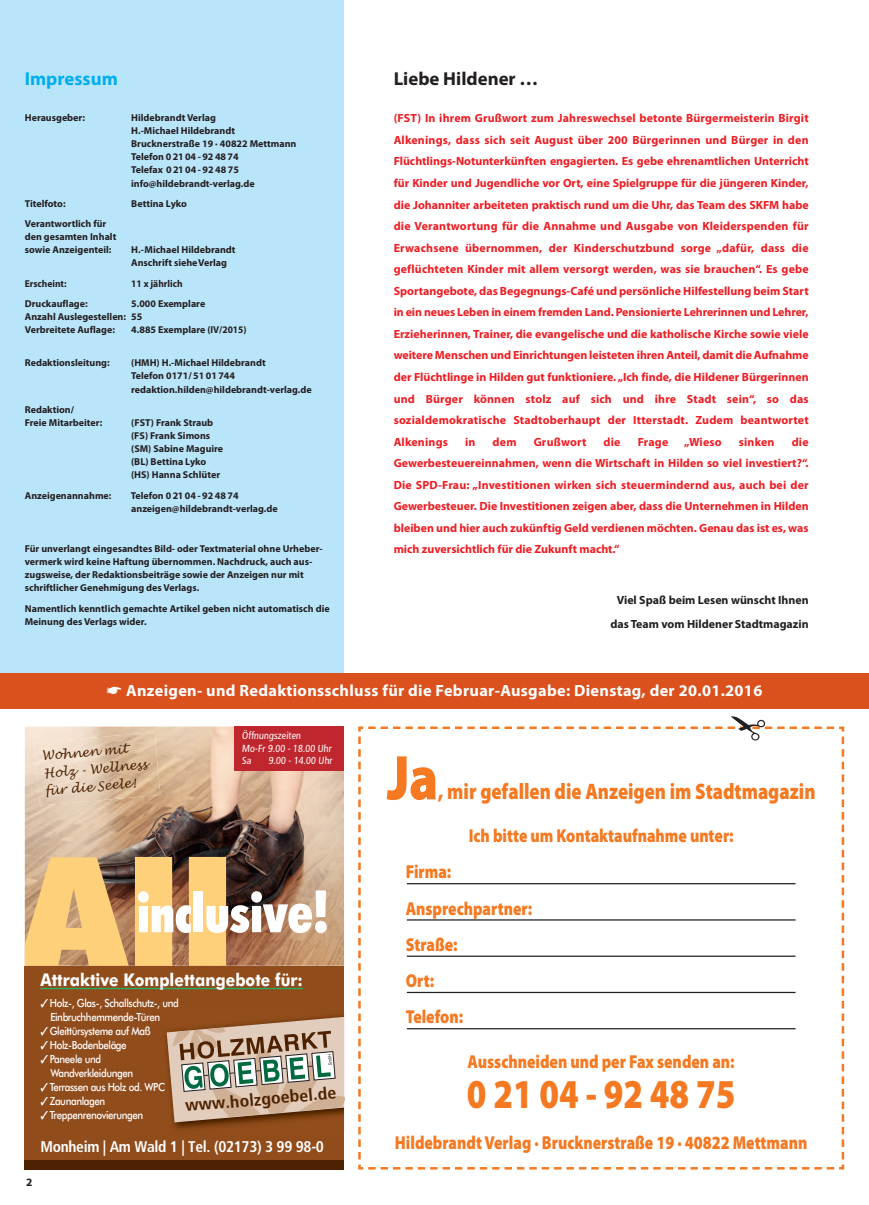
<style>
.page{position:relative;width:869px;height:1205px;background:#fff}
.page>*{position:absolute;margin:0;border:0;box-sizing:border-box;transform-origin:0 0}
.t1{font:900 63.75px "Myriad Pro";color:#f47921;scale:.83 1}
.t2{font:52.62px "Futura BT Extra Black Condensed+T42";color:#fff;scale:.96 1}
.t3{font:900 41.25px "Myriad Pro";color:#f47921;scale:.83 1}
.t4{font:900 22.5px "Myriad Pro";color:#f47921;scale:.83 1}
.t5{font:900 18.75px/36.2px "Myriad Pro";color:#f47921;scale:.83 1}
.t6{font:700 18.75px "Myriad Pro";color:#231f20}
.t7{font:700 18.75px "Myriad Pro";color:#00aeef}
.t8{font:17.5px "Futura BT Bold+T42";color:#fff;scale:.89 1}
.t9{font:16.88px "Frutiger 67 Bold Cn Bold Cn";color:#4e2200;scale:1.07 1}
.t10{font:700 16.25px "Myriad Pro";letter-spacing:.02em;color:#fff}
.t11{font:15.5px "Frutiger 67 Bold Cn Bold Cn";letter-spacing:-.02em;color:#fff}
.t12{font:12.5px/17.5px "Lucida Handwrit+T42";color:#4e2200}
.t13{font:700 11.88px/21.5px "Myriad Pro";letter-spacing:.015em;color:#ee1d23;text-align:justify}
.t14{font:700 11.88px/23.5px "Myriad Pro";color:#231f20;text-align:center}
.t15{font:11.25px/14px "Futura BT Medium+T42";letter-spacing:-.04em;color:#fff;scale:.87 1}
.t16{font:condensed 10.25px/12.2px "Frutiger";color:#fff}
.t17{font:700 10px/13.1px "Myriad Pro";color:#231f20}
.t18{font:700 10px "Myriad Pro";color:#231f20;scale:.95 1}
.s1{font-size:55.75px}
</style>
<div class="page">
<div style="left:0;top:0;width:344px;height:709px;background:#b9e5fa"></div>
<div style="left:0;top:673px;width:868px;height:36px;background:#da511d"></div>
<div style="left:25px;top:966px;width:319px;height:193px;background:#914c1c"></div>
<img style="left:25px;top:726px;width:319px;height:240px">
<svg style="left:25px;top:857px;width:201px;height:109px;background:#e0b46e"></svg>
<div style="left:25px;top:1159px;width:319px;height:10px;background:#4e2200"></div>
<hr style="left:40px;top:988px;width:263px;height:1px;background:#1eb26a">
<img style="left:173px;top:1015px;width:171px;height:114px">
<svg style="left:162px;top:1017px;width:182px;height:105px;background:#b49f87"></svg>
<img style="left:34px;top:732px;width:126px;height:73px">
<div style="left:235px;top:726px;width:109px;height:45px;background:#c0262d"></div>
<svg style="left:358px;top:726px;width:487px;height:444px"></svg>
<h3 class="t7" style="left:25px;top:72px;width:94px">Impressum</h3>
<h3 class="t6" style="left:393px;top:72px;width:146px">Liebe Hildener …</h3>
<p class="t13" style="left:393px;top:109px;width:416px">(FST) In ihrem Grußwort zum Jahreswechsel betonte Bürgermeisterin Birgit Alkenings, dass sich seit August über 200 Bürgerinnen und Bürger in den Flüchtlings-Notunterkünften engagierten. Es gebe ehrenamtlichen Unterricht für Kinder und Jugendliche vor Ort, eine Spielgruppe für die jüngeren Kinder, die Johanniter arbeiteten praktisch rund um die Uhr, das Team des SKFM habe die Verantwortung für die Annahme und Ausgabe von Kleiderspenden für Erwachsene übernommen, der Kinderschutzbund sorge „dafür, dass die geflüchteten Kinder mit allem versorgt werden, was sie brauchen“. Es gebe Sportangebote, das Begegnungs-Café und persönliche Hilfestellung beim Start in ein neues Leben in einem fremden Land. Pensionierte Lehrerinnen und Lehrer, Erzieherinnen, Trainer, die evangelische und die katholische Kirche sowie viele weitere Menschen und Einrichtungen leisteten ihren Anteil, damit die Aufnahme der Flüchtlinge in Hilden gut funktioniere. „Ich finde, die Hildener Bürgerinnen und Bürger können stolz auf sich und ihre Stadt sein“, so das sozialdemokratische Stadtoberhaupt der Itterstadt. Zudem beantwortet Alkenings</p>
<p class="t17" style="left:25px;top:112px;width:62px">Herausgeber:</p>
<p class="t17" style="left:131px;top:112px;width:167px">Hildebrandt Verlag<br>H.-Michael Hildebrandt<br>Brucknerstraße 19 · 40822 Mettmann<br>Telefon 0 21 04 - 92 48 74<br>Telefax 0 21 04 - 92 48 75 info@hildebrandt-verlag.de</p>
<p class="t17" style="left:25px;top:198px;width:42px">Titelfoto:</p>
<p class="t17" style="left:131px;top:198px;width:57px">Bettina Lyko</p>
<p class="t17" style="left:25px;top:218px;width:93px">Verantwortlich für den gesamten Inhalt sowie Anzeigenteil:</p>
<p class="t17" style="left:131px;top:244px;width:106px">H.-Michael Hildebrandt<br>Anschrift sieheVerlag</p>
<p class="t18" style="left:25px;top:279px;width:45px">Erscheint:</p>
<p class="t18" style="left:131px;top:279px;width:56px">11 x jährlich</p>
<p class="t17" style="left:25px;top:298px;width:64px">Druckauflage:</p>
<p class="t17" style="left:25px;top:298px;width:182px;text-indent:106px">5.000 Exemplare<br>Anzahl Auslegestellen: 55<br>Verbreitete Auflage:</p>
<p class="t17" style="left:131px;top:324px;width:117px">4.885 Exemplare (IV/2015)</p>
<p class="t17" style="left:25px;top:357px;width:86px">Redaktionsleitung:</p>
<p class="t17" style="left:131px;top:357px;width:182px">(HMH) H.-Michael Hildebrandt<br>Telefon 0171/ 51 01 744 redaktion.hilden@hildebrandt-verlag.de</p>
<p class="t17" style="left:25px;top:404px;width:79px">Redaktion/<br>Freie Mitarbeiter:</p>
<p class="t17" style="left:131px;top:417px;width:93px">(FST) Frank Straub (FS) Frank Simons (SM) Sabine Maguire (BL) Bettina Lyko (HS) Hanna Schlüter</p>
<p class="t13" style="left:465px;top:432px;width:12px">in</p>
<p class="t13" style="left:492px;top:432px;width:25px">dem</p>
<p class="t13" style="left:533px;top:432px;width:54px">Grußwort</p>
<p class="t13" style="left:603px;top:432px;width:18px">die</p>
<p class="t13" style="left:637px;top:432px;width:32px">Frage</p>
<p class="t13" style="left:684px;top:432px;width:39px">„Wieso</p>
<p class="t13" style="left:738px;top:432px;width:37px">sinken</p>
<p class="t13" style="left:393px;top:432px;width:416px;text-indent:398px">die Gewerbesteuereinnahmen, wenn die Wirtschaft in Hilden so viel investiert?“.<br>Die SPD-Frau: „Investitionen wirken sich steuermindernd aus, auch bei der Gewerbesteuer. Die Investitionen zeigen aber, dass die Unternehmen in Hilden bleiben und hier auch zukünftig Geld verdienen möchten. Genau das ist es, was mich zuversichtlich für die Zukunft macht.“</p>
<p class="t17" style="left:25px;top:489px;width:88px">Anzeigenannahme:</p>
<p class="t17" style="left:131px;top:489px;width:148px">Telefon 0 21 04 - 92 48 74 anzeigen@hildebrandt-verlag.de</p>
<p class="t17" style="left:25px;top:543px;width:299px">Für unverlangt eingesandtes Bild- oder Textmaterial ohne Urheber - vermerk wird keine Haftung übernommen. Nachdruck, auch aus - zugsweise, der Redaktionsbeiträge sowie der An zeigen nur mit schriftlicher Genehmigung des Verlags.</p>
<p class="t17" style="left:25px;top:602px;width:306px">Namentlich kenntlich gemachte Artikel geben nicht auto matisch die<br>Meinung des Verlags wider.</p>
<p class="t14" style="left:610px;top:589px;width:200px">Viel Spaß beim Lesen wünscht Ihnen das Team vom Hildener Stadtmagazin</p>
<h3 class="t10" style="left:107px;top:684px;width:657px">☛ Anzeigen- und Redaktionsschluss für die Februar-Ausgabe: Dienstag, der 20.01.2016</h3>
<p class="t12" style="left:41px;top:747px;width:105px;rotate:-5deg">Wohnen mit<br>Holz - Wellness für die Seele!</p>
<p class="t16" style="left:242px;top:730px;width:92px">Öffnungszeiten<br>Mo-Fr 9.00 - 18.00 Uhr<br>Sa</p>
<p class="t16" style="left:268px;top:755px;width:66px">9.00 - 14.00 Uhr</p>
<h2 class="t2" style="left:137px;top:881px;width:201px">inclusi<span class="s1">ve!</span></h2>
<h3 class="t8" style="left:40px;top:970px;width:296px">Attraktive Komplettangebote für:</h3>
<p class="t15" style="left:50px;top:996px;width:150px">Holz-, Glas-, Schallschutz-, und<br>Einbruchhemmende-Türen<br>Gleittürsysteme auf Maß<br>Holz-Bodenbeläge<br>Paneele und<br>Wandverkleidungen<br>Terrassen aus Holz od. WPC<br>Zaunanlagen<br>Treppenrenovierungen</p>
<h3 class="t9" style="left:184px;top:1097px;width:143px;rotate:-5deg">www.holzgoebel.de</h3>
<h3 class="t11" style="left:40px;top:1138px;width:285px">Monheim | Am Wald 1 | Tel. (02173) 3 99 98-0</h3>
<h1 class="t1" style="left:386px;top:754px;width:63px">Ja</h1>
<h3 class="t4" style="left:438px;top:783px;width:456px">, mir gefallen die Anzeigen im Stadtmagazin</h3>
<h3 class="t5" style="left:468px;top:819px;width:320px">Ich bitte um Kontaktaufnahme unter:</h3>
<h3 class="t5" style="left:405px;top:855px;width:154px">Firma:<br>Ansprechpartner:<br>Straße:<br>Ort:<br>Telefon:</h3>
<h3 class="t5" style="left:467px;top:1045px;width:323px">Ausschneiden und per Fax senden an:</h3>
<h3 class="t3" style="left:466px;top:1078px;width:325px">0 21 04 - 92 48 75</h3>
<h3 class="t5" style="left:395px;top:1126px;width:498px">Hildebrandt Verlag · Brucknerstraße 19 · 40822 Mettmann</h3>
</div>
